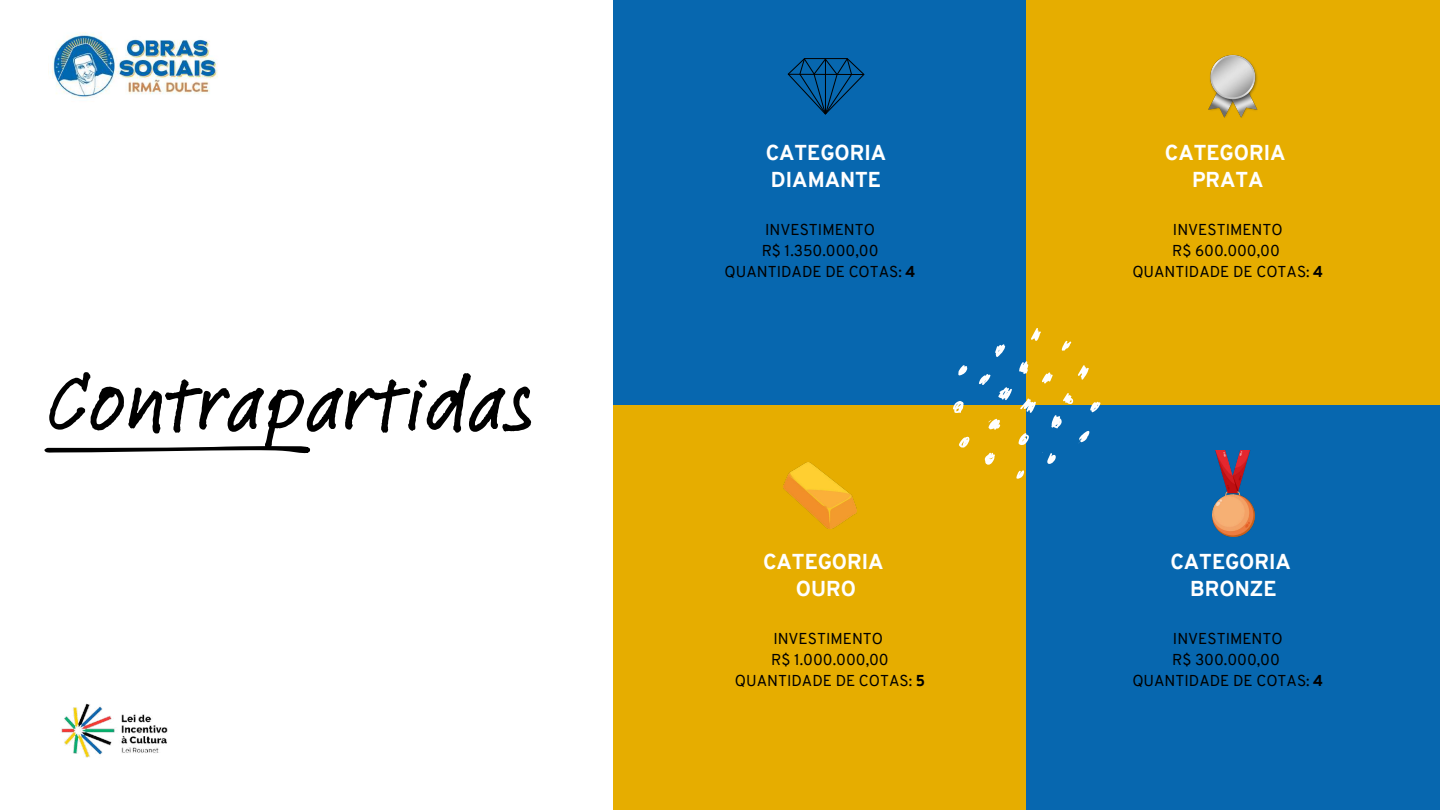
<style>
.page{position:relative;width:1440px;height:810px;background:#fff}
.page>*{position:absolute;margin:0;border:0;box-sizing:border-box;transform-origin:0 0}
.t1{font:500 83px "Feltpen Com";color:#000}
.t2{font:800 21px/27px "Overpass";color:#fff;text-align:center}
.t3{font:15.4px/21px "Overpass";color:#000;text-align:center}
.s1{font-weight:800}
</style>
<div class="page">
<div style="left:614px;top:0;width:413px;height:405px;background:#0767af"></div>
<div style="left:1027px;top:0;width:413px;height:405px;background:#e6ad00"></div>
<div style="left:614px;top:405px;width:413px;height:405px;background:#e6ad00"></div>
<div style="left:1027px;top:405px;width:413px;height:405px;background:#0767af"></div>
<svg style="left:953px;top:327px;width:148px;height:152px"></svg>
<svg style="left:44px;top:446px;width:266px;height:8px"></svg>
<svg style="left:788px;top:58px;width:76px;height:57px"></svg>
<img style="left:784px;top:463px;width:73px;height:66px">
<img style="left:1209px;top:54px;width:49px;height:64px">
<img style="left:1212px;top:450px;width:43px;height:86px">
<img style="left:50px;top:32px;width:168px;height:66px">
<img style="left:61px;top:703px;width:107px;height:55px">
<h1 class="t1" style="left:47px;top:346px;width:491px">Contrapartidas</h1>
<h2 class="t2" style="left:766px;top:141px;width:122px;text-align:left">CATEGORIA<br>DIAMANTE</h2>
<h2 class="t2" style="left:1165px;top:141px;width:122px">CATEGORIA<br>PRATA</h2>
<p class="t3" style="left:725px;top:221px;width:192px">INVESTIMENTO<br>R$ 1.350.000,00<br>QUANTIDADE DE COTAS: <span class="s1">4</span></p>
<p class="t3" style="left:1132px;top:221px;width:192px">INVESTIMENTO<br>R$ 600.000,00<br>QUANTIDADE DE COTAS: <span class="s1">4</span></p>
<h2 class="t2" style="left:763px;top:550px;width:122px">CATEGORIA<br>OURO</h2>
<h2 class="t2" style="left:1170px;top:550px;width:122px">CATEGORIA<br>BRONZE</h2>
<p class="t3" style="left:735px;top:630px;width:192px">INVESTIMENTO<br>R$ 1.000.000,00<br>QUANTIDADE DE COTAS: <span class="s1">5</span></p>
<p class="t3" style="left:1132px;top:630px;width:192px">INVESTIMENTO<br>R$ 300.000,00<br>QUANTIDADE DE COTAS: <span class="s1">4</span></p>
</div>
